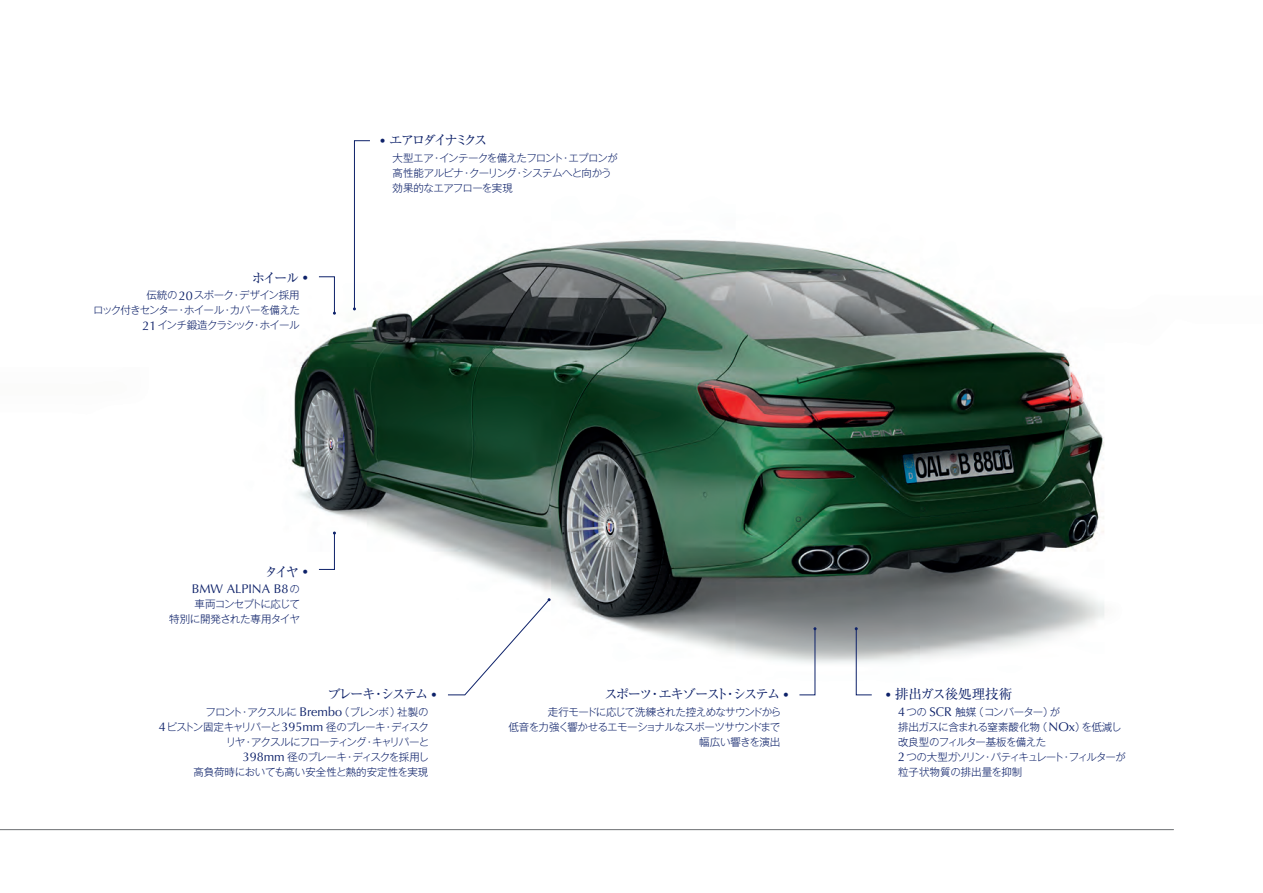
<style>
.page{position:relative;width:1263px;height:893px;background:#fff}
.page>*{position:absolute;margin:0;border:0;box-sizing:border-box;transform-origin:0 0}
.t1{font:13.5px "Ryumin Pro";letter-spacing:-.145em;color:#0d2169}
.t2{font:13.5px "Ryumin Pro";letter-spacing:-.2em;color:#0d2169}
.t3{font:13.5px "Ryumin Pro";letter-spacing:-.01em;color:#0d2169}
.t4{font:12.6px "Optima LT Pro";color:#0d2169}
.t5{font:300 10.5px/15px "Gothic MB101 Pr 5";letter-spacing:-.055em;color:#0d2169;text-align:right}
.s1{font-family:"Times New Roman";font-size:16.2px}
.s2{font-family:"Optima LT Pro";font-weight:400;font-size:12.6px}
.s3{font-family:"Gothic MB101 Pr 5";font-weight:300;font-size:10.5px}
</style>
<div class="page">
<img style="left:0;top:239px;width:1174px;height:592px">
<svg style="left:799px;top:627px;width:17px;height:69px"></svg>
<svg style="left:855px;top:627px;width:17px;height:69px"></svg>
<svg style="left:318px;top:276px;width:18px;height:39px"></svg>
<svg style="left:318px;top:531px;width:18px;height:39px"></svg>
<svg style="left:447px;top:598px;width:104px;height:98px"></svg>
<hr style="left:0;top:829px;width:1174px;height:1px;background:#808285">
<svg style="left:353px;top:140px;width:18px;height:170px"></svg>
<p class="t1" style="left:252px;top:267px;width:58px">ホイール <span class="s1">•</span></p>
<p class="t5" style="left:93px;top:287px;width:208px">伝統の<span class="s2">20</span>スポーク・デザイン採用<br>ロック付きセンター・ホイール・カバーを備えた<br><span class="s2">21</span> インチ鍛造クラシック・ホイール</p>
<p class="t2" style="left:380px;top:130px;width:109px"><span class="s1">•</span> エアロダイナミクス</p>
<p class="t5" style="left:392px;top:150px;width:227px;text-align:left">大型エア・インテークを備えたフロント・エプロンが高性能アルピナ・クーリング・システムへと向かう効果的なエアフローを実現</p>
<p class="t1" style="left:265px;top:561px;width:45px">タイヤ <span class="s1">•</span></p>
<p class="t4" style="left:192px;top:581px;width:110px">BMW ALPINA B8<span class="s3">の</span></p>
<p class="t5" style="left:169px;top:596px;width:132px">車両コンセプトに応じて<br>特別に開発された専用タイヤ</p>
<p class="t1" style="left:327px;top:684px;width:111px">ブレーキ・システム <span class="s1">•</span></p>
<p class="t5" style="left:159px;top:703px;width:272px">フロント・アクスルに <span class="s2">Brembo</span>（ブレンボ）社製の<br><span class="s2">4</span>ピストン固定キャリパーと<span class="s2">395mm</span> 径のブレーキ・ディスクリヤ・アクスルにフローティング・キャリパーと<br><span class="s2">398mm</span> 径のブレーキ・ディスクを採用し<br>高負荷時においても高い安全性と熱的安定性を実現</p>
<p class="t1" style="left:604px;top:684px;width:186px">スポーツ・エキゾースト・システム <span class="s1">•</span></p>
<p class="t5" style="left:508px;top:703px;width:274px">走行モードに応じて洗練された控えめなサウンドから<br>低音を力強く響かせるエモーショナルなスポーツサウンドまで幅広い響きを演出</p>
<p class="t3" style="left:885px;top:684px;width:128px"><span class="s1">•</span> 排出ガス後処理技術</p>
<p class="t5" style="left:898px;top:703px;width:229px;text-align:left"><span class="s2">4</span>つの <span class="s2">SCR</span> 触媒（コンバーター）が<br>排出ガスに含まれる窒素酸化物（ <span class="s2">NOx</span>）を低減し改良型のフィルター基板を備えた<br><span class="s2">2</span> つの大型ガソリン・パティキュレート・フィルターが粒子状物質の排出量を抑制</p>
</div>
